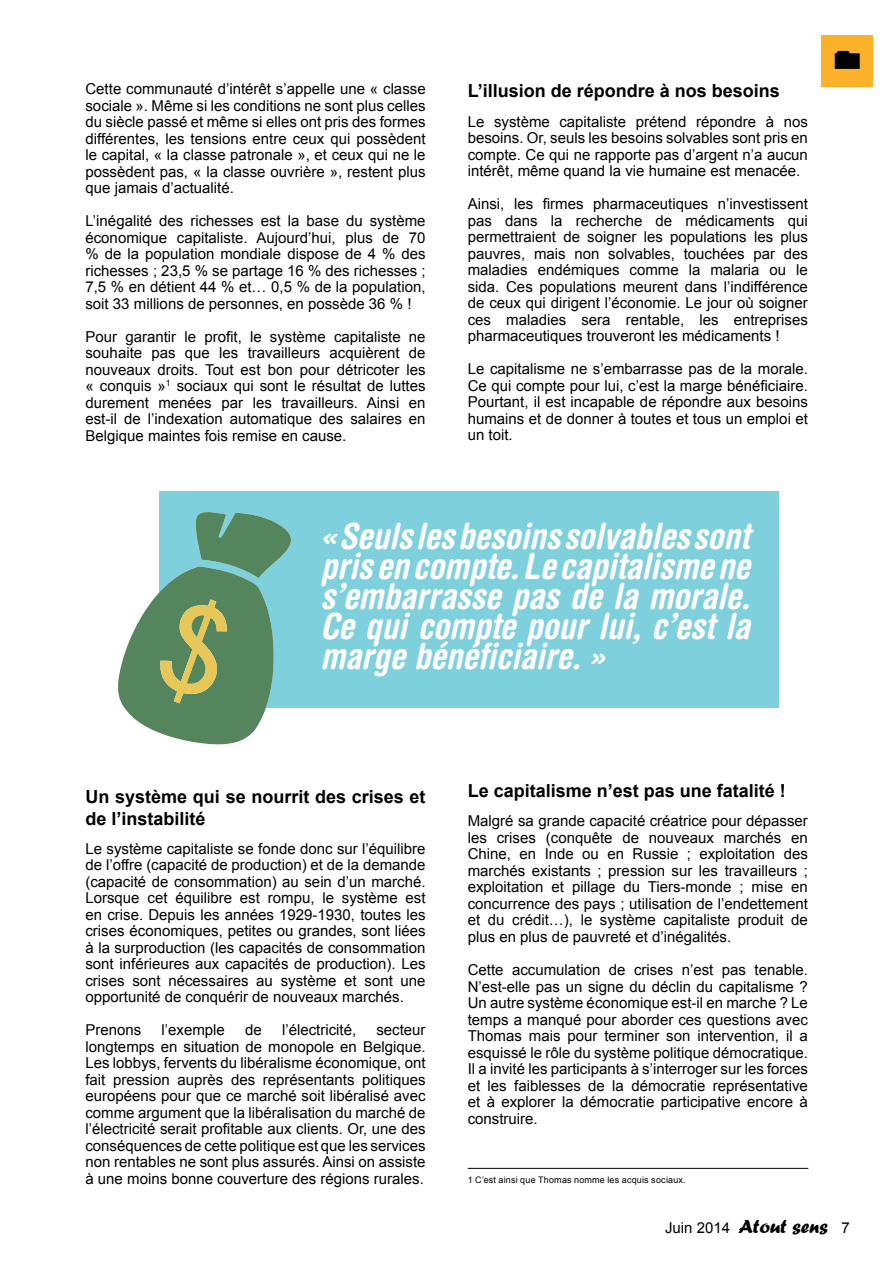
<style>
.page{position:relative;width:893px;height:1263px;background:#fff}
.page>*{position:absolute;margin:0;border:0;box-sizing:border-box;transform-origin:0 0}
.t1{font:italic 700 condensed 36px/30px "Helvetica Rounded LT Std";color:#fff;text-align:justify}
.t2{font:700 18px/21.6px "Arial";color:#000}
.t3{font:15px/16.5px "Arial";color:#000;text-align:justify}
.t4{font:9px "Arial";letter-spacing:.02em;color:#000}
.s1{font-family:"Forte";font-size:19.5px}
</style>
<div class="page">
<hr style="left:468px;top:1168px;width:340px;height:1px;background:#000">
<div style="left:822px;top:35px;width:51px;height:51px;background:#fcb12b"></div>
<svg style="left:835px;top:51px;width:25px;height:18px"></svg>
<div style="left:160px;top:491px;width:619px;height:217px;background:#7fd0dd"></div>
<svg style="left:118px;top:511px;width:173px;height:234px"></svg>
<p class="t3" style="left:85px;top:81px;width:342px">Cette communauté d’intérêt s’appelle une « classe sociale ». Même si les conditions ne sont plus celles du siècle passé et même si elles ont pris des formes différentes, les tensions entre ceux qui possèdent le capital, « la classe patronale », et ceux qui ne le possèdent pas, « la classe ouvrière », restent plus que jamais d’actualité.</p>
<p class="t3" style="left:85px;top:213px;width:342px">L’inégalité des richesses est la base du système économique capitaliste. Aujourd’hui, plus de 70 % de la population mondiale dispose de 4 % des richesses ; 23,5 % se partage 16 % des richesses ; 7,5 % en détient 44 % et… 0,5 % de la population, soit 33 millions de personnes, en possède 36 % !</p>
<p class="t3" style="left:85px;top:328px;width:342px">Pour garantir le profit, le système capitaliste ne souhaite pas que les travailleurs acquièrent de nouveaux droits. Tout est bon pour détricoter les « conquis »<sup>1</sup> sociaux qui sont le résultat de luttes durement menées par les travailleurs. Ainsi en est-il de l’indexation automatique des salaires en Belgique maintes fois remise en cause.</p>
<p class="t2" style="left:468px;top:81px;width:314px">L’illusion de répondre à nos besoins</p>
<p class="t3" style="left:468px;top:113px;width:342px">Le système capitaliste prétend répondre à nos besoins. Or, seuls les besoins solvables sont pris en compte. Ce qui ne rapporte pas d’argent n’a aucun intérêt, même quand la vie humaine est menacée.</p>
<p class="t3" style="left:468px;top:196px;width:342px">Ainsi, les firmes pharmaceutiques n’investissent pas dans la recherche de médicaments qui permettraient de soigner les populations les plus pauvres, mais non solvables, touchées par des maladies endémiques comme la malaria ou le sida. Ces populations meurent dans l’indifférence de ceux qui dirigent l’économie. Le jour où soigner ces maladies sera rentable, les entreprises pharmaceutiques trouveront les médicaments !</p>
<p class="t3" style="left:468px;top:361px;width:342px">Le capitalisme ne s’embarrasse pas de la morale.<br>Ce qui compte pour lui, c’est la marge bénéficiaire.<br>Pourtant, il est incapable de répondre aux besoins humains et de donner à toutes et tous un emploi et un toit.</p>
<h1 class="t1" style="left:321px;top:522px;width:431px">« Seuls les besoins solvables sont pris en compte. Le capitalisme ne s’embarrasse pas de la morale.<br>Ce qui compte pour lui, c’est la marge bénéficiaire. »</h1>
<p class="t2" style="left:85px;top:786px;width:342px">Un système qui se nourrit des crises et de l’instabilité</p>
<p class="t3" style="left:85px;top:840px;width:342px">Le système capitaliste se fonde donc sur l’équilibre de l’offre (capacité de production) et de la demande (capacité de consommation) au sein d’un marché.<br>Lorsque cet équilibre est rompu, le système est en crise. Depuis les années 1929-1930, toutes les crises économiques, petites ou grandes, sont liées à la surproduction (les capacités de consommation sont inférieures aux capacités de production). Les crises sont nécessaires au système et sont une opportunité de conquérir de nouveaux marchés.</p>
<p class="t3" style="left:85px;top:1022px;width:57px">Prenons</p>
<p class="t3" style="left:162px;top:1022px;width:65px">l’exemple</p>
<p class="t3" style="left:245px;top:1022px;width:18px">de</p>
<p class="t3" style="left:282px;top:1022px;width:76px">l’électricité,</p>
<p class="t3" style="left:85px;top:1022px;width:342px;text-indent:291px">secteur longtemps en situation de monopole en Belgique.<br>Les lobbys, fervents du libéralisme économique, ont fait pression auprès des représentants politiques européens pour que ce marché soit libéralisé avec comme argument que la libéralisation du marché de l’électricité serait profitable aux clients. Or, une des conséquences de cette politique est que les services non rentables ne sont plus assurés. Ainsi on assiste à une moins bonne couverture des régions rurales.</p>
<p class="t2" style="left:468px;top:781px;width:320px">Le capitalisme n’est pas une fatalité !</p>
<p class="t3" style="left:468px;top:813px;width:342px">Malgré sa grande capacité créatrice pour dépasser les crises (conquête de nouveaux marchés en Chine, en Inde ou en Russie ; exploitation des marchés existants ; pression sur les travailleurs ; exploitation et pillage du Tiers-monde ; mise en concurrence des pays ; utilisation de l’endettement et du crédit…), le système capitaliste produit de plus en plus de pauvreté et d’inégalités.</p>
<p class="t3" style="left:468px;top:962px;width:342px">Cette accumulation de crises n’est pas tenable.<br>N’est-elle pas un signe du déclin du capitalisme ?<br>Un autre système économique est-il en marche ? Le temps a manqué pour aborder ces questions avec Thomas mais pour terminer son intervention, il a esquissé le rôle du système politique démocratique.<br>Il a invité les participants à s’interroger sur les forces et les faiblesses de la démocratie représentative et à explorer la démocratie participative encore à construire.</p>
<p class="t4" style="left:468px;top:1174px;width:219px">1 C’est ainsi que Thomas nomme les acquis sociaux.</p>
<p class="t3" style="left:665px;top:1219px;width:186px">Juin 2014 <span class="s1">Atout sens</span> 7</p>
</div>
